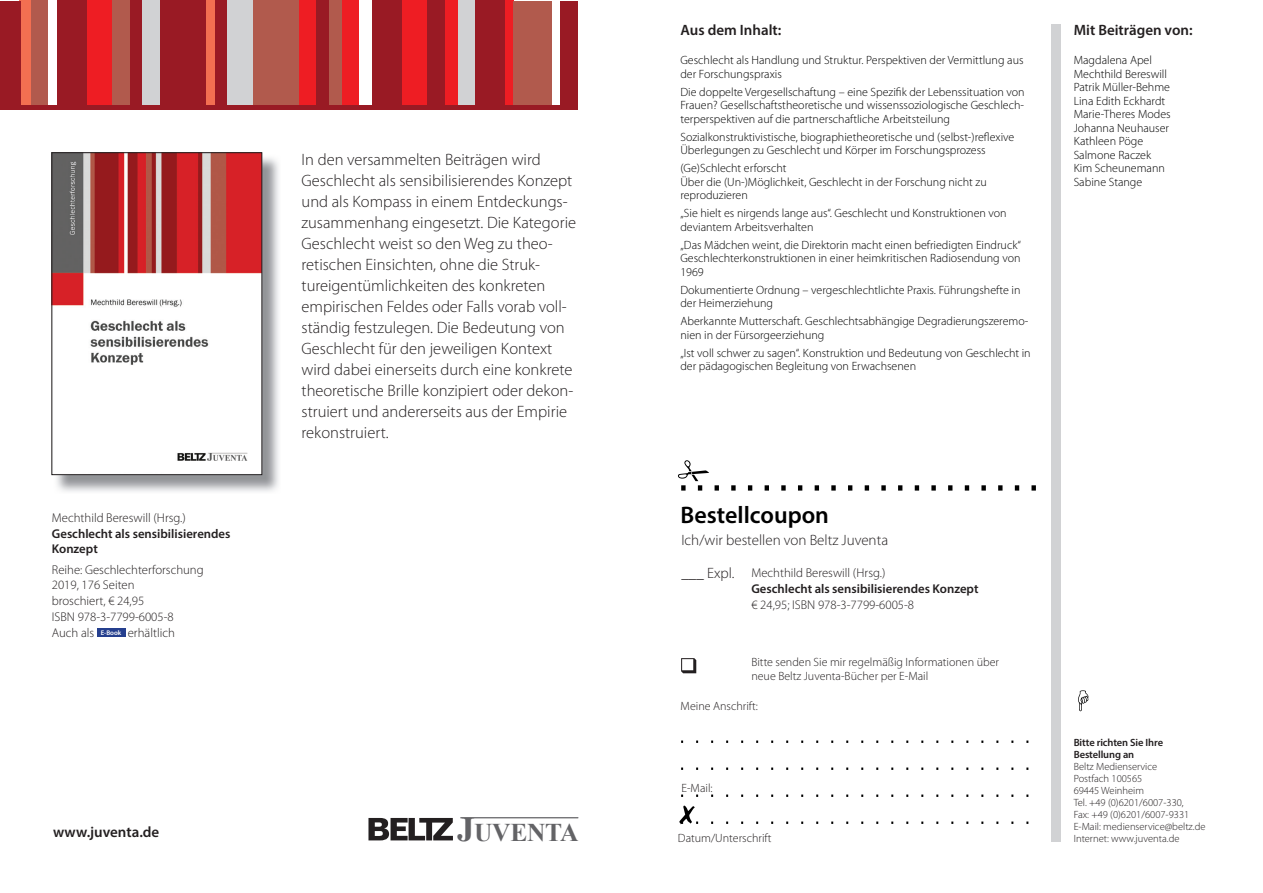
<style>
.page{position:relative;width:1263px;height:893px;background:#fff}
.page>*{position:absolute;margin:0;border:0;box-sizing:border-box;transform-origin:0 0}
.t1{font:700 25.5px "Times New Roman";letter-spacing:-.01em;color:#636366}
.t2{font:600 24px "Myriad Pro";color:#000}
.t3{font:300 16.5px/21px "Myriad Pro";color:#231f20}
.t4{font:600 15px "Myriad Pro";color:#231f20}
.t5{font:300 15px "Myriad Pro";color:#231f20}
.t6{font:300 12.75px/15.8px "Myriad Pro";color:#231f20}
.t7{font:600 12.75px/15.8px "Myriad Pro";color:#231f20}
.t8{font:300 12px/13.5px "Myriad Pro";color:#000}
.t9{font:300 12px/13.5px "Myriad Pro";color:#231f20}
.t10{font:300 10.5px/12px "Myriad Pro";color:#231f20}
.t11{font:600 10.5px/12px "Myriad Pro";letter-spacing:-.01em;color:#231f20}
.s1{font-weight:600;font-size:6.75px;color:#fff}
.s2{font-size:34.5px}
</style>
<div class="page">
<div style="left:1051px;top:24px;width:9px;height:818px;background:#d1d2d4"></div>
<svg style="left:1078px;top:690px;width:10px;height:21px"></svg>
<hr style="left:460px;top:817px;width:118px;height:1px;background:#636366">
<svg style="left:368px;top:818px;width:85px;height:22px"></svg>
<svg style="left:679px;top:806px;width:19px;height:18px"></svg>
<svg style="left:678px;top:460px;width:41px;height:31px"></svg>
<svg style="left:731px;top:485px;width:5px;height:6px"></svg>
<svg style="left:748px;top:485px;width:4px;height:6px"></svg>
<svg style="left:765px;top:485px;width:4px;height:6px"></svg>
<svg style="left:781px;top:485px;width:5px;height:6px"></svg>
<svg style="left:798px;top:485px;width:4px;height:6px"></svg>
<svg style="left:815px;top:485px;width:4px;height:6px"></svg>
<svg style="left:831px;top:485px;width:5px;height:6px"></svg>
<svg style="left:848px;top:485px;width:4px;height:6px"></svg>
<svg style="left:865px;top:485px;width:4px;height:6px"></svg>
<svg style="left:881px;top:485px;width:5px;height:6px"></svg>
<svg style="left:898px;top:485px;width:4px;height:6px"></svg>
<svg style="left:915px;top:485px;width:4px;height:6px"></svg>
<svg style="left:931px;top:485px;width:5px;height:6px"></svg>
<svg style="left:948px;top:485px;width:4px;height:6px"></svg>
<svg style="left:965px;top:485px;width:4px;height:6px"></svg>
<svg style="left:981px;top:485px;width:5px;height:6px"></svg>
<svg style="left:998px;top:485px;width:4px;height:6px"></svg>
<svg style="left:1015px;top:485px;width:4px;height:6px"></svg>
<svg style="left:1031px;top:485px;width:5px;height:6px"></svg>
<svg style="left:681px;top:658px;width:15px;height:15px"></svg>
<div style="left:97px;top:628px;width:28px;height:9px;background:#253f8e"></div>
<img style="left:54px;top:155px;width:225px;height:337px">
<img style="left:54px;top:154px;width:206px;height:319px">
<div style="left:52px;top:152px;width:210px;height:323px;border:1px solid #231f20"></div>
<div style="left:252px;top:1px;width:47px;height:105px;background:#b15a4d"></div>
<div style="left:227px;top:1px;width:25px;height:105px;background:#d1d2d4"></div>
<div style="left:214px;top:1px;width:13px;height:105px;background:#991a24"></div>
<div style="left:206px;top:1px;width:8px;height:105px;background:#f36f51"></div>
<div style="left:159px;top:1px;width:47px;height:105px;background:#991a24"></div>
<div style="left:142px;top:1px;width:17px;height:105px;background:#d1d2d4"></div>
<div style="left:130px;top:1px;width:12px;height:105px;background:#991a24"></div>
<div style="left:87px;top:1px;width:25px;height:105px;background:#ee1d23"></div>
<div style="left:30px;top:1px;width:17px;height:105px;background:#b15a4d"></div>
<div style="left:57px;top:1px;width:30px;height:105px;background:#991a24"></div>
<div style="left:475px;top:1px;width:30px;height:105px;background:#991a24"></div>
<div style="left:19px;top:1px;width:11px;height:105px;background:#f36f51"></div>
<div style="left:112px;top:1px;width:18px;height:105px;background:#b15a4d"></div>
<div style="left:299px;top:1px;width:17px;height:105px;background:#ee1d23"></div>
<div style="left:316px;top:1px;width:13px;height:105px;background:#991a24"></div>
<div style="left:458px;top:1px;width:17px;height:105px;background:#d1d2d4"></div>
<div style="left:445px;top:1px;width:13px;height:105px;background:#ee1d23"></div>
<div style="left:402px;top:1px;width:26px;height:105px;background:#ee1d23"></div>
<div style="left:342px;top:1px;width:17px;height:105px;background:#ee1d23"></div>
<div style="left:372px;top:1px;width:30px;height:105px;background:#991a24"></div>
<div style="left:329px;top:1px;width:13px;height:105px;background:#b15a4d"></div>
<div style="left:428px;top:1px;width:17px;height:105px;background:#991a24"></div>
<div style="left:505px;top:1px;width:8px;height:105px;background:#ee1d23"></div>
<div style="left:513px;top:1px;width:39px;height:104px;background:#b15a4d"></div>
<div style="left:0;top:1px;width:21px;height:106px;background:#991a24"></div>
<div style="left:561px;top:1px;width:17px;height:105px;background:#991a24"></div>
<div style="left:0;top:105px;width:578px;height:5px;background:#991a24"></div>
<p class="t6" style="left:52px;top:510px;width:136px">Mechthild Bereswill (Hrsg.)</p>
<p class="t7" style="left:52px;top:525px;width:180px">Geschlecht als sensibilisierendes<br>Konzept</p>
<p class="t6" style="left:52px;top:562px;width:153px">Reihe: Geschlechterforschung<br>2019, 176 Seiten<br>broschiert, € 24,95<br>ISBN 978-3-7799-6005-8<br>Auch als <span class="s1">E-Book</span> erhältlich</p>
<p class="t3" style="left:302px;top:149px;width:276px">In den versammelten Beiträgen wird Geschlecht als sensibilisierendes Konzept und als Kompass in einem Entdeckungs&shy;zusammenhang eingesetzt. Die Kategorie Geschlecht weist so den Weg zu theo&shy;retischen Einsichten, ohne die Struk&shy;tureigentümlichkeiten des konkreten empirischen Feldes oder Falls vorab voll&shy;ständig festzulegen. Die Bedeutung von Geschlecht für den jeweiligen Kontext wird dabei einerseits durch eine konkrete theoretische Brille konzipiert oder dekon&shy;struiert und andererseits aus der Empirie rekonstruiert.</p>
<p class="t4" style="left:53px;top:822px;width:108px">www.juventa.de</p>
<h1 class="t1" style="left:457px;top:814px;width:123px"><span class="s2">J</span>UVENTA</h1>
<p class="t4" style="left:681px;top:21px;width:102px">Aus dem Inhalt:</p>
<p class="t4" style="left:1074px;top:21px;width:120px">Mit Beiträgen von:</p>
<p class="t8" style="left:680px;top:54px;width:345px">Geschlecht als Handlung und Struktur. Perspektiven der Vermittlung aus der Forschungspraxis</p>
<p class="t8" style="left:680px;top:85px;width:346px;text-align:justify">Die doppelte Vergesellschaftung – eine Spezifik der Lebenssituation von Frauen? Gesellschaftstheoretische und wissenssoziologische Geschlech&shy;terperspektiven auf die partnerschaftliche Arbeitsteilung</p>
<p class="t8" style="left:680px;top:130px;width:335px">Sozialkonstruktivistische, biographietheoretische und (selbst-)reflexive<br>Überlegungen zu Geschlecht und Körper im Forschungsprozess</p>
<p class="t8" style="left:680px;top:162px;width:308px">(Ge)Schlecht erforscht<br>Über die (Un-)Mö glichkeit, Geschlecht in der Forschung nicht zu reproduzieren</p>
<p class="t8" style="left:680px;top:207px;width:328px">„Sie hielt es nirgends lange aus“. Geschlecht und Konstruktionen von deviantem Arbeitsverhalten</p>
<p class="t8" style="left:680px;top:238px;width:342px;text-align:justify">„Das Mädchen weint, die Direktorin macht einen befriedigten Eindruck“ Geschlechterkonstruktionen in einer heimkritischen Radiosendung von 1969</p>
<p class="t8" style="left:680px;top:283px;width:342px">Dokumentierte Ordnung – vergeschlechtlichte Praxis. Führungshefte in der Heimerziehung</p>
<p class="t8" style="left:680px;top:315px;width:350px">Aberkannte Mutterschaft. Geschlechtsabhängige Degradierungszeremo&shy;nien in der Fürsorgeerziehung</p>
<p class="t8" style="left:680px;top:346px;width:352px">„Ist voll schwer zu sagen“. Konstruktion und Bedeutung von Geschlecht in der pädagogischen Begleitung von Erwachsenen</p>
<p class="t8" style="left:1074px;top:54px;width:98px">Magdalena Apel<br>Mechthild Bereswill<br>Patrik Müller-Behme<br>Lina Edith Eckhardt<br>Marie-Theres Modes<br>Johanna Neuhauser<br>Kathleen Pöge<br>Salmone Raczek<br>Kim Scheunemann<br>Sabine Stange</p>
<h2 class="t2" style="left:681px;top:499px;width:150px">Bestellcoupon</h2>
<p class="t5" style="left:681px;top:531px;width:208px">Ich/wir bestellen von Beltz Juventa</p>
<p class="t5" style="left:681px;top:564px;width:54px">___ Expl.</p>
<p class="t6" style="left:751px;top:565px;width:136px">Mechthild Bereswill (Hrsg.)</p>
<p class="t7" style="left:751px;top:580px;width:229px">Geschlecht als sensibilisierendes Konzept</p>
<p class="t6" style="left:751px;top:597px;width:164px">€ 24,95; ISBN 978-3-7799-6005-8</p>
<p class="t9" style="left:751px;top:656px;width:249px">Bitte senden Sie mir regelmäßig Informationen über neue Beltz Juventa-Bücher per E-Mail</p>
<p class="t9" style="left:681px;top:700px;width:79px">Meine Anschrift:</p>
<p class="t11" style="left:1074px;top:736px;width:91px">Bitte richten Sie Ihre<br>Bestellung an</p>
<p class="t10" style="left:1074px;top:761px;width:133px">Beltz Medienservice<br>Postfach 100565<br>69445 Weinheim<br>Tel. +49 (0)6201/6007-330,<br>Fax: +49 (0)6201/6007-9331<br>E-Mail: medienservice@beltz.de</p>
<p class="t9" style="left:681px;top:782px;width:33px">E-Mail:</p>
<p class="t9" style="left:678px;top:831px;width:95px">Datum/Unterschrift</p>
<p class="t10" style="left:1074px;top:833px;width:107px">Internet: www.juventa.de</p>
</div>
